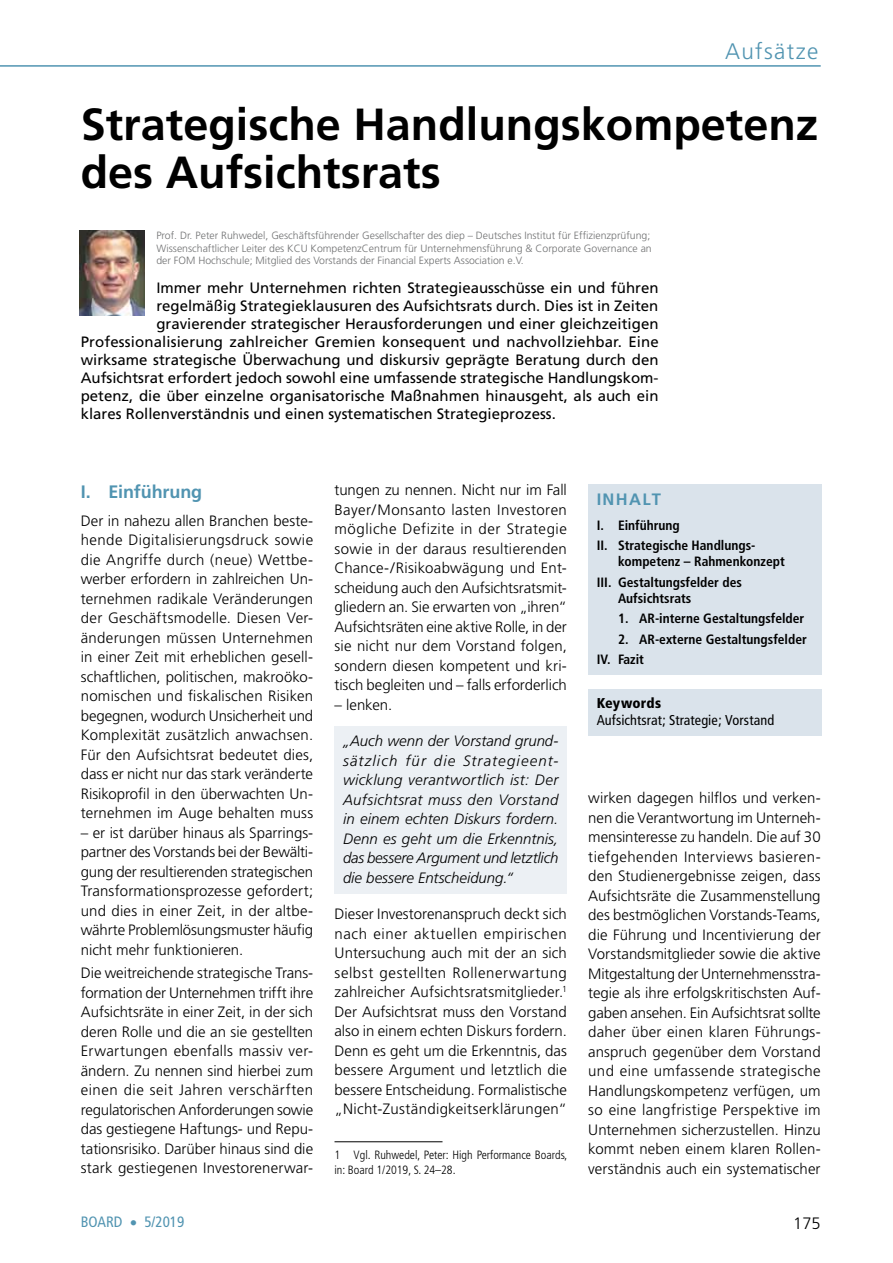
<style>
.page{position:relative;width:893px;height:1263px;background:#fff}
.page>*{position:absolute;margin:0;border:0;box-sizing:border-box;transform-origin:0 0}
.t1{font:700 45px/48px "Frutiger";color:#000}
.t2{font:300 22.5px "Frutiger";letter-spacing:.06em;color:#5194b1}
.t3{font:700 18px "Frutiger";letter-spacing:-.005em;color:#5194b1}
.t4{font:700 16.5px "Frutiger";color:#5194b1}
.t5{font:300 16.5px "Frutiger";color:#000}
.t6{font:300 15px/19.5px "Frutiger";color:#000;text-align:justify}
.t7{font:15px "Frutiger";color:#000}
.t8{font:italic 300 15px/19.5px "Frutiger";letter-spacing:-.005em;color:#000;text-align:justify}
.t9{font:condensed 15px "Frutiger";color:#5194b1}
.t10{font:condensed 14.25px "Frutiger";letter-spacing:.005em;color:#000}
.t11{font:900 condensed 14.25px "Frutiger";letter-spacing:.015em;color:#000}
.t12{font:700 condensed 13.5px/20.5px "Frutiger";color:#000}
.t13{font:300 condensed 12px/14.4px "Frutiger";color:#000}
.t14{font:300 10.5px/12.6px "Frutiger";color:#707172}
</style>
<div class="page">
<hr style="left:0;top:65px;width:821px;height:2px;background:#5194b1">
<div style="left:334px;top:727px;width:233px;height:167px;background:#ecf0f4"></div>
<img style="left:80px;top:230px;width:64px;height:86px">
<hr style="left:334px;top:1141px;width:108px;height:1px;background:#000">
<div style="left:588px;top:484px;width:234px;height:191px;background:#dae3eb"></div>
<div style="left:588px;top:689px;width:234px;height:46px;background:#dae3eb"></div>
<h2 class="t2" style="left:725px;top:39px;width:95px">Aufsätze</h2>
<h1 class="t1" style="left:81px;top:101px;width:739px">Strategische Handlungskompetenz des Aufsichtsrats</h1>
<p class="t14" style="left:156px;top:229px;width:497px">Prof. Dr. Peter Ruhwedel, Geschäftsführender Gesellschafter des diep – Deutsches Institut für Effizienzprüfung;<br>Wissenschaftlicher Leiter des KCU KompetenzCentrum für Unternehmensführung &amp; Corporate Governance an der FOM Hochschule; Mitglied des Vorstands der Financial Experts Association e.V.</p>
<p class="t7" style="left:156px;top:279px;width:504px">Immer mehr Unternehmen richten Strategieausschüsse ein und führen</p>
<p class="t7" style="left:156px;top:297px;width:504px">regelmäßig Strategieklausuren des Aufsichtsrats durch. Dies ist in Zeiten</p>
<p class="t7" style="left:156px;top:315px;width:504px">gravierender strategischer Herausforderungen und einer gleichzeitigen</p>
<p class="t7" style="left:81px;top:333px;width:579px">Professionalisierung zahlreicher Gremien konsequent und nachvollziehbar. Eine</p>
<p class="t7" style="left:81px;top:351px;width:579px">wirksame strategische Überwachung und diskursiv geprägte Beratung durch den</p>
<p class="t7" style="left:81px;top:369px;width:579px">Aufsichtsrat erfordert jedoch sowohl eine umfassende strategische Handlungskom-</p>
<p class="t7" style="left:81px;top:387px;width:579px">petenz, die über einzelne organisatorische Maßnahmen hinausgeht, als auch ein</p>
<p class="t7" style="left:81px;top:405px;width:477px">klares Rollenverständnis und einen systematischen Strategieprozess.</p>
<p class="t3" style="left:81px;top:481px;width:123px">I. Einführung</p>
<p class="t6" style="left:81px;top:511px;width:234px">Der in nahezu allen Branchen beste&shy;hende Digitalisierungsdruck sowie die Angriffe durch (neue) Wettbe&shy;werber erfordern in zahlreichen Un&shy;ternehmen radikale Veränderungen der Geschäftsmodelle. Diesen Ver&shy;änderungen müssen Unternehmen in einer Zeit mit erheblichen gesell&shy;schaftlichen, politischen, makroöko&shy;nomischen und fiskalischen Risiken begegnen, wodurch Unsicherheit und Komplexität zusätzlich anwachsen.<br>Für den Aufsichtsrat bedeutet dies, dass er nicht nur das stark veränderte Risikoprofil in den überwachten Un&shy;ternehmen im Auge behalten muss</p>
<p class="t6" style="left:81px;top:823px;width:234px">– er ist darüber hinaus als Sparrings&shy;partner des Vorstands bei der Bewälti&shy;gung der resultierenden strategischen Transformationsprozesse gefordert; und dies in einer Zeit, in der altbe&shy;währte Problemlösungsmuster häufig nicht mehr funktionieren.</p>
<p class="t6" style="left:81px;top:964px;width:234px">Die weitreichende strategische Trans&shy;formation der Unternehmen trifft ihre Aufsichtsräte in einer Zeit, in der sich deren Rolle und die an sie gestellten Erwartungen ebenfalls massiv ver&shy;ändern. Zu nennen sind hierbei zum einen die seit Jahren verschärften regulatorischen Anforderungen sowie das gestiegene Haftungs- und Repu&shy;tationsrisiko. Darüber hinaus sind die stark gestiegenen Investorenerwar-</p>
<p class="t6" style="left:334px;top:481px;width:234px">tungen zu nennen. Nicht nur im Fall Bayer/Monsanto lasten Investoren mögliche Defizite in der Strategie sowie in der daraus resultierenden Chance-/Risikoabwägung und Ent&shy;scheidung auch den Aufsichtsratsmit&shy;gliedern an. Sie erwarten von „ihren“ Aufsichtsräten eine aktive Rolle, in der sie nicht nur dem Vorstand folgen, sondern diesen kompetent und kri&shy;tisch begleiten und – falls erforderlich</p>
<p class="t6" style="left:334px;top:695px;width:59px">– lenken.</p>
<p class="t8" style="left:343px;top:732px;width:217px">„Auch wenn der Vorstand grund&shy;sätzlich für die Strategieent&shy;wicklung verantwortlich ist: Der Aufsichtsrat muss den Vorstand in einem echten Diskurs fordern.<br>Denn es geht um die Erkenntnis, das bessere Argument und letztlich die bessere Entscheidung.“</p>
<p class="t6" style="left:334px;top:905px;width:234px">Dieser Investorenanspruch deckt sich nach einer aktuellen empirischen Untersuchung auch mit der an sich selbst gestellten Rollenerwartung zahlreicher Aufsichtsratsmitglieder.<sup>1<br></sup>Der Aufsichtsrat muss den Vorstand also in einem echten Diskurs fordern.<br>Denn es geht um die Erkenntnis, das bessere Argument und letztlich die bessere Entscheidung. Formalistische „Nicht-Zuständigkeitserklärungen“</p>
<p class="t13" style="left:334px;top:1148px;width:234px">1 Vgl. Ruhwedel, Peter: High Performance Boards, in: Board 1/2019, S. 24–28.</p>
<p class="t4" style="left:597px;top:489px;width:63px">Inhalt</p>
<p class="t12" style="left:597px;top:515px;width:160px">I. Einführung<br>II. Strategische Handlungs-</p>
<p class="t12" style="left:597px;top:551px;width:190px;text-indent:21px">kompetenz – Rahmenkonzept<br>III. Gestaltungsfelder des</p>
<p class="t12" style="left:618px;top:588px;width:75px">Aufsichtsrats</p>
<p class="t12" style="left:618px;top:608px;width:188px">1. AR-interne Gestaltungsfelder</p>
<p class="t12" style="left:597px;top:629px;width:212px;text-indent:21px">2. AR-externe Gestaltungsfelder<br>IV. Fazit</p>
<p class="t11" style="left:597px;top:694px;width:66px">Keywords</p>
<p class="t10" style="left:597px;top:712px;width:179px">Aufsichtsrat; Strategie; Vorstand</p>
<p class="t6" style="left:588px;top:788px;width:234px">wirken dagegen hilflos und verken&shy;nen die Verantwortung im Unterneh&shy;mensinteresse zu handeln. Die auf 30 tiefgehenden Interviews basieren&shy;den Studienergebnisse zeigen, dass Aufsichtsräte die Zusammenstellung des bestmöglichen Vorstands-Teams, die Führung und Incentivierung der Vorstandsmitglieder sowie die aktive Mitgestaltung der Unternehmensstra&shy;tegie als ihre erfolgskritischsten Auf&shy;gaben ansehen. Ein Aufsichtsrat sollte daher über einen klaren Führungs&shy;anspruch gegenüber dem Vorstand und eine umfassende strategische Handlungskompetenz verfügen, um so eine langfristige Perspektive im Unternehmen sicherzustellen. Hinzu kommt neben einem klaren Rollen&shy;verständnis auch ein systematischer</p>
<p class="t9" style="left:81px;top:1213px;width:105px">BOARD • 5/2019</p>
<p class="t5" style="left:793px;top:1213px;width:29px">175</p>
</div>
